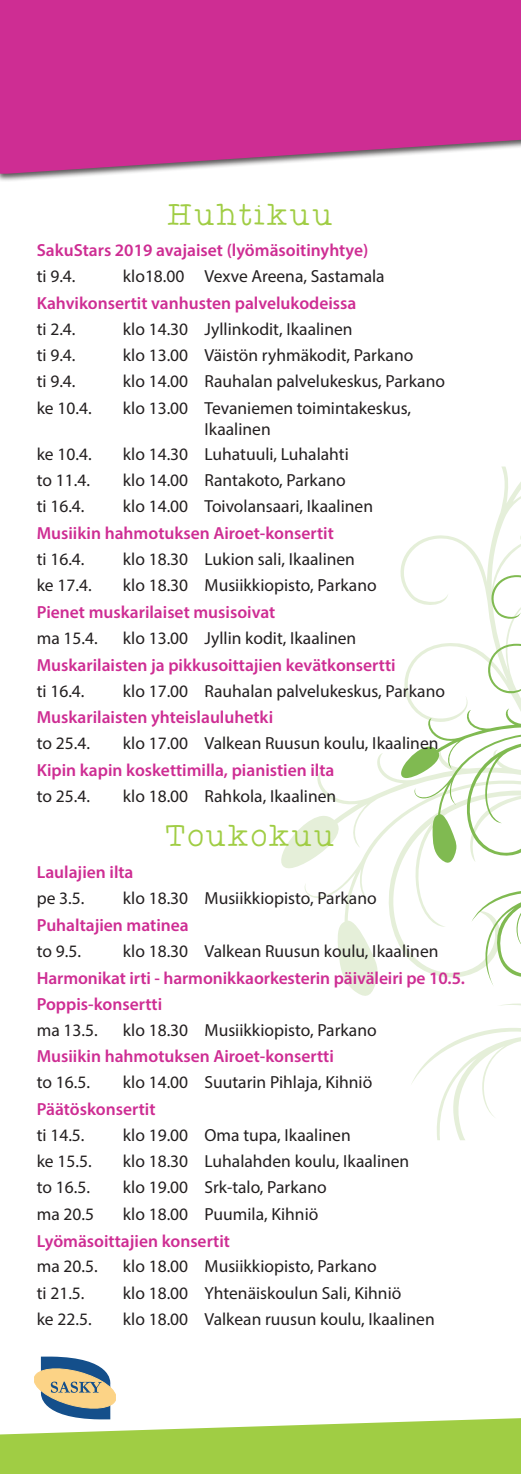
<style>
.page{position:relative;width:521px;height:1474px;background:#fff}
.page>*{position:absolute;margin:0;border:0;box-sizing:border-box;transform-origin:0 0}
.Paragraph_Style_1{font:31.5px "A Typewriter For Me";color:#a0cd44}
.Paragraph_Style_1-2{font:17.5px/21px "Myriad Pro";color:#231f20}
.Paragraph_Style_1-3{font:600 17.5px "Myriad Pro";color:#ce2d93}
</style>
<div class="page">
<svg style="left:281px;top:466px;width:240px;height:674px"></svg>
<svg style="left:399px;top:535px;width:122px;height:452px"></svg>
<div style="left:0;top:0;width:521px;height:182px;background:#231f20;opacity:.75"></div>
<svg style="left:0;top:0;width:521px;height:174px;background:#cf3e9a"></svg>
<svg style="left:0;top:1356px;width:521px;height:117px"></svg>
<p class="Paragraph_Style_1" style="left:168px;top:197px;width:169px">Huhtikuu</p>
<p class="Paragraph_Style_1-3" style="left:37px;top:239px;width:333px">SakuStars 2019 avajaiset (lyömäsoitinyhtye)</p>
<p class="Paragraph_Style_1-2" style="left:37px;top:265px;width:40px">ti 9.4.</p>
<p class="Paragraph_Style_1-2" style="left:123px;top:265px;width:63px">klo18.00</p>
<p class="Paragraph_Style_1-2" style="left:205px;top:265px;width:182px">Vexve Areena, Sastamala</p>
<p class="Paragraph_Style_1-3" style="left:37px;top:292px;width:321px">Kahvikonsertit vanhusten palvelukodeissa</p>
<p class="Paragraph_Style_1-2" style="left:37px;top:318px;width:40px">ti 2.4.</p>
<p class="Paragraph_Style_1-2" style="left:123px;top:318px;width:67px">klo 14.30</p>
<p class="Paragraph_Style_1-2" style="left:205px;top:318px;width:149px">Jyllinkodit, Ikaalinen</p>
<p class="Paragraph_Style_1-2" style="left:37px;top:344px;width:40px">ti 9.4.</p>
<p class="Paragraph_Style_1-2" style="left:123px;top:344px;width:67px">klo 13.00</p>
<p class="Paragraph_Style_1-2" style="left:205px;top:344px;width:210px">Väistön ryhmäkodit, Parkano</p>
<p class="Paragraph_Style_1-2" style="left:37px;top:371px;width:40px">ti 9.4.</p>
<p class="Paragraph_Style_1-2" style="left:123px;top:371px;width:67px">klo 14.00</p>
<p class="Paragraph_Style_1-2" style="left:205px;top:371px;width:242px">Rauhalan palvelukeskus, Parkano</p>
<p class="Paragraph_Style_1-2" style="left:37px;top:397px;width:56px">ke 10.4.</p>
<p class="Paragraph_Style_1-2" style="left:123px;top:397px;width:67px">klo 13.00</p>
<p class="Paragraph_Style_1-2" style="left:205px;top:397px;width:208px">Tevaniemen toimintakeskus,<br>Ikaalinen</p>
<p class="Paragraph_Style_1-2" style="left:37px;top:443px;width:56px">ke 10.4.</p>
<p class="Paragraph_Style_1-2" style="left:123px;top:443px;width:67px">klo 14.30</p>
<p class="Paragraph_Style_1-2" style="left:205px;top:443px;width:146px">Luhatuuli, Luhalahti</p>
<p class="Paragraph_Style_1-2" style="left:37px;top:469px;width:55px">to 11.4.</p>
<p class="Paragraph_Style_1-2" style="left:123px;top:469px;width:67px">klo 14.00</p>
<p class="Paragraph_Style_1-2" style="left:205px;top:469px;width:143px">Rantakoto, Parkano</p>
<p class="Paragraph_Style_1-2" style="left:37px;top:496px;width:49px">ti 16.4.</p>
<p class="Paragraph_Style_1-2" style="left:123px;top:496px;width:67px">klo 14.00</p>
<p class="Paragraph_Style_1-2" style="left:205px;top:496px;width:170px">Toivolansaari, Ikaalinen</p>
<p class="Paragraph_Style_1-3" style="left:37px;top:522px;width:299px">Musiikin hahmotuksen Airoet-konsertit</p>
<p class="Paragraph_Style_1-2" style="left:37px;top:548px;width:49px">ti 16.4.</p>
<p class="Paragraph_Style_1-2" style="left:123px;top:548px;width:67px">klo 18.30</p>
<p class="Paragraph_Style_1-2" style="left:205px;top:548px;width:152px">Lukion sali, Ikaalinen</p>
<p class="Paragraph_Style_1-2" style="left:37px;top:574px;width:56px">ke 17.4.</p>
<p class="Paragraph_Style_1-2" style="left:123px;top:574px;width:67px">klo 18.30</p>
<p class="Paragraph_Style_1-2" style="left:205px;top:574px;width:174px">Musiikkiopisto, Parkano</p>
<p class="Paragraph_Style_1-3" style="left:37px;top:601px;width:240px">Pienet muskarilaiset musisoivat</p>
<p class="Paragraph_Style_1-2" style="left:37px;top:627px;width:62px">ma 15.4.</p>
<p class="Paragraph_Style_1-2" style="left:123px;top:627px;width:67px">klo 13.00</p>
<p class="Paragraph_Style_1-2" style="left:205px;top:627px;width:153px">Jyllin kodit, Ikaalinen</p>
<p class="Paragraph_Style_1-3" style="left:37px;top:654px;width:360px">Muskarilaisten ja pikkusoittajien kevätkonsertti</p>
<p class="Paragraph_Style_1-2" style="left:37px;top:680px;width:49px">ti 16.4.</p>
<p class="Paragraph_Style_1-2" style="left:123px;top:680px;width:67px">klo 17.00</p>
<p class="Paragraph_Style_1-2" style="left:205px;top:680px;width:242px">Rauhalan palvelukeskus, Parkano</p>
<p class="Paragraph_Style_1-3" style="left:37px;top:706px;width:238px">Muskarilaisten yhteislauluhetki</p>
<p class="Paragraph_Style_1-2" style="left:37px;top:732px;width:55px">to 25.4.</p>
<p class="Paragraph_Style_1-2" style="left:123px;top:732px;width:67px">klo 17.00</p>
<p class="Paragraph_Style_1-2" style="left:205px;top:732px;width:235px">Valkean Ruusun koulu, Ikaalinen</p>
<p class="Paragraph_Style_1-3" style="left:37px;top:759px;width:299px">Kipin kapin koskettimilla, pianistien ilta</p>
<p class="Paragraph_Style_1-2" style="left:37px;top:785px;width:55px">to 25.4.</p>
<p class="Paragraph_Style_1-2" style="left:123px;top:785px;width:67px">klo 18.00</p>
<p class="Paragraph_Style_1-2" style="left:205px;top:785px;width:133px">Rahkola, Ikaalinen</p>
<p class="Paragraph_Style_1" style="left:166px;top:818px;width:172px">Toukokuu</p>
<p class="Paragraph_Style_1-3" style="left:37px;top:861px;width:98px">Laulajien ilta</p>
<p class="Paragraph_Style_1-2" style="left:37px;top:887px;width:49px">pe 3.5.</p>
<p class="Paragraph_Style_1-2" style="left:123px;top:887px;width:67px">klo 18.30</p>
<p class="Paragraph_Style_1-2" style="left:205px;top:887px;width:174px">Musiikkiopisto, Parkano</p>
<p class="Paragraph_Style_1-3" style="left:37px;top:913px;width:154px">Puhaltajien matinea</p>
<p class="Paragraph_Style_1-2" style="left:37px;top:940px;width:46px">to 9.5.</p>
<p class="Paragraph_Style_1-2" style="left:123px;top:940px;width:67px">klo 18.30</p>
<p class="Paragraph_Style_1-2" style="left:205px;top:940px;width:235px">Valkean Ruusun koulu, Ikaalinen</p>
<p class="Paragraph_Style_1-3" style="left:37px;top:966px;width:430px">Harmonikat irti - harmonikkaorkesterin päiväleiri pe 10.5.</p>
<p class="Paragraph_Style_1-3" style="left:37px;top:992px;width:127px">Poppis-konsertti</p>
<p class="Paragraph_Style_1-2" style="left:37px;top:1018px;width:62px">ma 13.5.</p>
<p class="Paragraph_Style_1-2" style="left:123px;top:1018px;width:67px">klo 18.30</p>
<p class="Paragraph_Style_1-2" style="left:205px;top:1018px;width:174px">Musiikkiopisto, Parkano</p>
<p class="Paragraph_Style_1-3" style="left:37px;top:1045px;width:299px">Musiikin hahmotuksen Airoet-konsertti</p>
<p class="Paragraph_Style_1-2" style="left:37px;top:1071px;width:55px">to 16.5.</p>
<p class="Paragraph_Style_1-2" style="left:123px;top:1071px;width:67px">klo 14.00</p>
<p class="Paragraph_Style_1-2" style="left:205px;top:1071px;width:169px">Suutarin Pihlaja, Kihniö</p>
<p class="Paragraph_Style_1-3" style="left:37px;top:1097px;width:120px">Päätöskonsertit</p>
<p class="Paragraph_Style_1-2" style="left:37px;top:1124px;width:49px">ti 14.5.</p>
<p class="Paragraph_Style_1-2" style="left:123px;top:1124px;width:67px">klo 19.00</p>
<p class="Paragraph_Style_1-2" style="left:205px;top:1124px;width:148px">Oma tupa, Ikaalinen</p>
<p class="Paragraph_Style_1-2" style="left:37px;top:1150px;width:56px">ke 15.5.</p>
<p class="Paragraph_Style_1-2" style="left:123px;top:1150px;width:67px">klo 18.30</p>
<p class="Paragraph_Style_1-2" style="left:205px;top:1150px;width:206px">Luhalahden koulu, Ikaalinen</p>
<p class="Paragraph_Style_1-2" style="left:37px;top:1176px;width:55px">to 16.5.</p>
<p class="Paragraph_Style_1-2" style="left:123px;top:1176px;width:67px">klo 19.00</p>
<p class="Paragraph_Style_1-2" style="left:205px;top:1176px;width:124px">Srk-talo, Parkano</p>
<p class="Paragraph_Style_1-2" style="left:37px;top:1202px;width:59px">ma 20.5</p>
<p class="Paragraph_Style_1-2" style="left:123px;top:1202px;width:67px">klo 18.00</p>
<p class="Paragraph_Style_1-2" style="left:205px;top:1202px;width:115px">Puumila, Kihniö</p>
<p class="Paragraph_Style_1-3" style="left:37px;top:1229px;width:195px">Lyömäsoittajien konsertit</p>
<p class="Paragraph_Style_1-2" style="left:37px;top:1255px;width:62px">ma 20.5.</p>
<p class="Paragraph_Style_1-2" style="left:123px;top:1255px;width:67px">klo 18.00</p>
<p class="Paragraph_Style_1-2" style="left:205px;top:1255px;width:174px">Musiikkiopisto, Parkano</p>
<p class="Paragraph_Style_1-2" style="left:37px;top:1281px;width:49px">ti 21.5.</p>
<p class="Paragraph_Style_1-2" style="left:123px;top:1281px;width:67px">klo 18.00</p>
<p class="Paragraph_Style_1-2" style="left:205px;top:1281px;width:198px">Yhtenäiskoulun Sali, Kihniö</p>
<p class="Paragraph_Style_1-2" style="left:37px;top:1308px;width:56px">ke 22.5.</p>
<p class="Paragraph_Style_1-2" style="left:123px;top:1308px;width:67px">klo 18.00</p>
<p class="Paragraph_Style_1-2" style="left:205px;top:1308px;width:232px">Valkean ruusun koulu, Ikaalinen</p>
</div>
